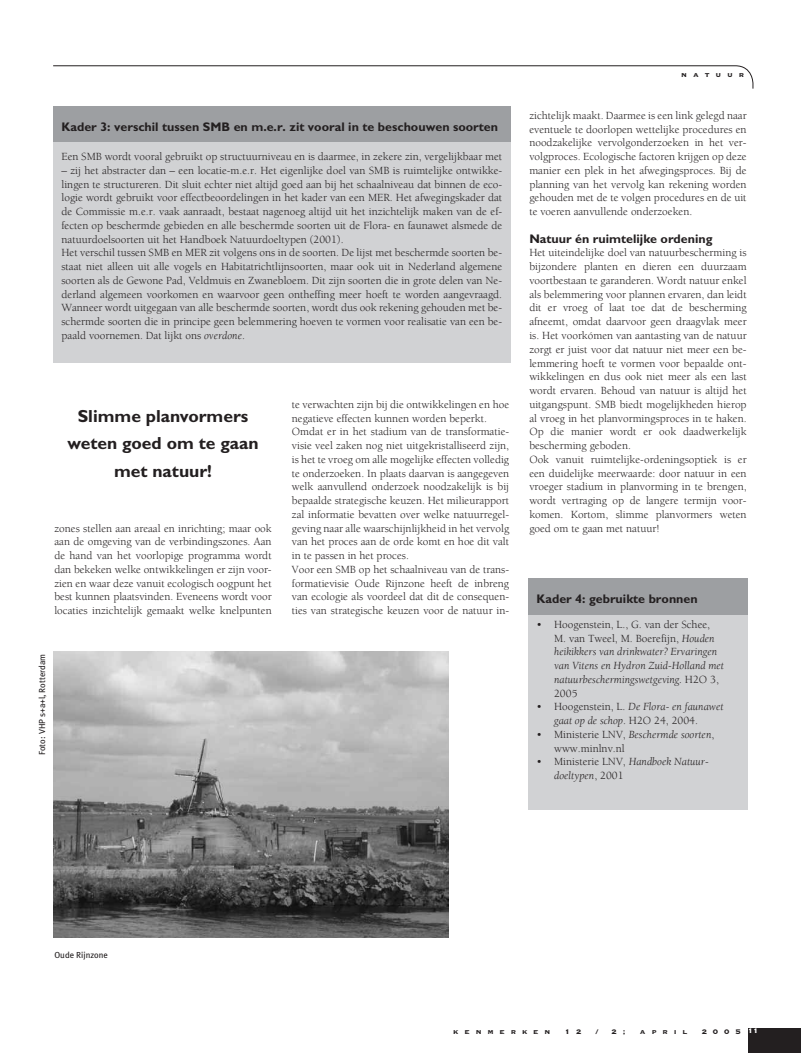
<style>
.page{position:relative;width:801px;height:1053px;background:#fff}
.page>*{position:absolute;margin:0;border:0;box-sizing:border-box;transform-origin:0 0}
.t1{font:700 17.5px/27.5px "Gill Sans";color:#231f20;text-align:center}
.t2{font:700 12.5px "Gill Sans";color:#231f20}
.t3{font:11.25px/13.8px "Berkeley";color:#231f20}
.t4{font:italic 11.25px/13.8px "Berkeley";color:#231f20}
.t5{font:8.75px "Meta Plus";color:#231f20}
.t6{font:8.75px "Copperplate Thirty Three BC";letter-spacing:.67em;color:#231f20}
.t7{font:8.75px "Copperplate Thirty Three BC";color:#fff}
.s1{font-style:italic}
.s2{font-style:normal}
</style>
<div class="page">
<div style="left:748px;top:1028px;width:53px;height:24px;background:#231f20"></div>
<svg style="left:53px;top:65px;width:700px;height:24px"></svg>
<div style="left:53px;top:117px;width:457px;height:245px;background:#d1d2d4"></div>
<div style="left:53px;top:106px;width:457px;height:36px;background:#9d9fa2"></div>
<div style="left:528px;top:589px;width:220px;height:220px;background:#d1d2d4"></div>
<div style="left:528px;top:578px;width:220px;height:37px;background:#9d9fa2"></div>
<img style="left:53px;top:651px;width:395px;height:286px">
<p class="t2" style="left:61px;top:122px;width:438px">Kader 3: verschil tussen SMB en m.e.r. zit vooral in te beschouwen soorten</p>
<p class="t3" style="left:61px;top:151px;width:442px">Een SMB wordt vooral gebruikt op structuurniveau en is daarmee, in zekere zin, vergelijkbaar met</p>
<p class="t3" style="left:61px;top:164px;width:442px">– zij het abstracter dan – een locatie-m.e.r. Het eigenlijke doel van SMB is ruimtelijke ontwikke&shy;lingen te structureren. Dit sluit echter niet altijd goed aan bij het schaalniveau dat binnen de eco&shy;logie wordt gebruikt voor effectbeoordelingen in het kader van een MER. Het afwegingskader dat de Commissie m.e.r. vaak aanraadt, bestaat nagenoeg altijd uit het inzichtelijk maken van de ef&shy;fecten op beschermde gebieden en alle beschermde soorten uit de Flora- en faunawet alsmede de natuurdoelsoorten uit het Handboek Natuurdoeltypen (2001).<br>Het verschil tussen SMB en MER zit volgens ons in de soorten. De lijst met beschermde soorten be&shy;staat niet alleen uit alle vogels en Habitatrichtlijnsoorten, maar ook uit in Nederland algemene soorten als de Gewone Pad, Veldmuis en Zwanebloem. Dit zijn soorten die in grote delen van Ne&shy;derland algemeen voorkomen en waarvoor geen ontheffing meer hoeft te worden aangevraagd.<br>Wanneer wordt uitgegaan van alle beschermde soorten, wordt dus ook rekening gehouden met be&shy;schermde soorten die in principe geen belemmering hoeven te vormen voor realisatie van een be&shy;paald voornemen. Dat lijkt ons <span class="s1">overdone</span>.</p>
<h1 class="t1" style="left:67px;top:403px;width:193px">Slimme planvormers weten goed om te gaan met natuur!</h1>
<p class="t3" style="left:54px;top:522px;width:219px;text-align:justify">zones stellen aan areaal en inrichting; maar ook aan de omgeving van de verbindingszones. Aan de hand van het voorlopige programma wordt dan bekeken welke ontwikkelingen er zijn voor&shy;zien en waar deze vanuit ecologisch oogpunt het best kunnen plaatsvinden. Eveneens wordt voor locaties inzichtelijk gemaakt welke knelpunten</p>
<p class="t5" style="left:37px;top:755px;width:103px;rotate:-90deg">Foto: VHP s+a+l, Rotterdam</p>
<p class="t3" style="left:292px;top:398px;width:219px">te verwachten zijn bij die ontwikkelingen en hoe negatieve effecten kunnen worden beperkt.<br>Omdat er in het stadium van de transformatie&shy;visie veel zaken nog niet uitgekristalliseerd zijn, is het te vroeg om alle mogelijke effecten volledig te onderzoeken. In plaats daarvan is aangegeven welk aanvullend onderzoek noodzakelijk is bij bepaalde strategische keuzen. Het milieurapport zal informatie bevatten over welke natuurregel&shy;geving naar alle waarschijnlijkheid in het vervolg van het proces aan de orde komt en hoe dit valt in te passen in het proces.<br>Voor een SMB op het schaalniveau van de trans&shy;formatievisie Oude Rijnzone heeft de inbreng van ecologie als voordeel dat dit de consequen&shy;ties van strategische keuzen voor de natuur in-</p>
<p class="t6" style="left:681px;top:68px;width:64px">natuur</p>
<p class="t3" style="left:529px;top:109px;width:219px;text-align:justify">zichtelijk maakt. Daarmee is een link gelegd naar eventuele te doorlopen wettelijke procedures en noodzakelijke vervolgonderzoeken in het ver&shy;volgproces. Ecologische factoren krijgen op deze manier een plek in het afwegingsproces. Bij de planning van het vervolg kan rekening worden gehouden met de te volgen procedures en de uit te voeren aanvullende onderzoeken.</p>
<p class="t2" style="left:529px;top:234px;width:185px">Natuur én ruimtelijke ordening</p>
<p class="t3" style="left:529px;top:247px;width:219px">Het uiteindelijke doel van natuurbescherming is bijzondere planten en dieren een duurzaam voortbestaan te garanderen. Wordt natuur enkel als belemmering voor plannen ervaren, dan leidt dit er vroeg of laat toe dat de bescherming afneemt, omdat daarvoor geen draagvlak meer is. Het voorkómen van aantasting van de natuur zorgt er juist voor dat natuur niet meer een be&shy;lemmering hoeft te vormen voor bepaalde ont&shy;wikkelingen en dus ook niet meer als een last wordt ervaren. Behoud van natuur is altijd het uitgangspunt. SMB biedt mogelijkheden hierop al vroeg in het planvormingsproces in te haken.<br>Op die manier wordt er ook daadwerkelijk bescherming geboden.<br>Ook vanuit ruimtelijke-ordeningsoptiek is er een duidelijke meerwaarde: door natuur in een vroeger stadium in planvorming in te brengen, wordt vertraging op de langere termijn voor&shy;komen. Kortom, slimme planvormers weten goed om te gaan met natuur!</p>
<p class="t2" style="left:536px;top:594px;width:163px">Kader 4: gebruikte bronnen</p>
<p class="t4" style="left:554px;top:618px;width:171px;text-indent:-18px"><span class="s2">• Hoogenstein, L., G. van der Schee,<br>M. van Tweel, M. Boerefijn,</span> Houden heikikkers van drinkwater? Ervaringen van Vitens en Hydron Zuid-Holland met natuurbeschermingswetgeving. <span class="s2">H2O 3,<br>2005</span></p>
<p class="t4" style="left:554px;top:701px;width:171px;text-indent:-18px"><span class="s2">• Hoogenstein, L.</span> De Flora- en faunawet gaat op de schop<span class="s2">. H2O 24, 2004.</span></p>
<p class="t3" style="left:554px;top:728px;width:162px;text-indent:-18px">• Ministerie LNV, <span class="s1">Beschermde soorten</span>, www.minlnv.nl</p>
<p class="t4" style="left:554px;top:756px;width:156px;text-indent:-18px"><span class="s2">• Ministerie LNV,</span> Handboek Natuur&shy;doeltypen<span class="s2">, 2001</span></p>
<p class="t5" style="left:54px;top:949px;width:55px">Oude Rijnzone</p>
<p class="t6" style="left:453px;top:1025px;width:99px">kenmerken</p>
<p class="t6" style="left:565px;top:1025px;width:18px">1 2</p>
<p class="t6" style="left:596px;top:1025px;width:4px">/</p>
<p class="t6" style="left:611px;top:1025px;width:15px">2 ;</p>
<p class="t6" style="left:640px;top:1025px;width:49px">april</p>
<p class="t6" style="left:702px;top:1025px;width:41px">2005</p>
<p class="t7" style="left:748px;top:1025px;width:12px">11</p>
</div>
